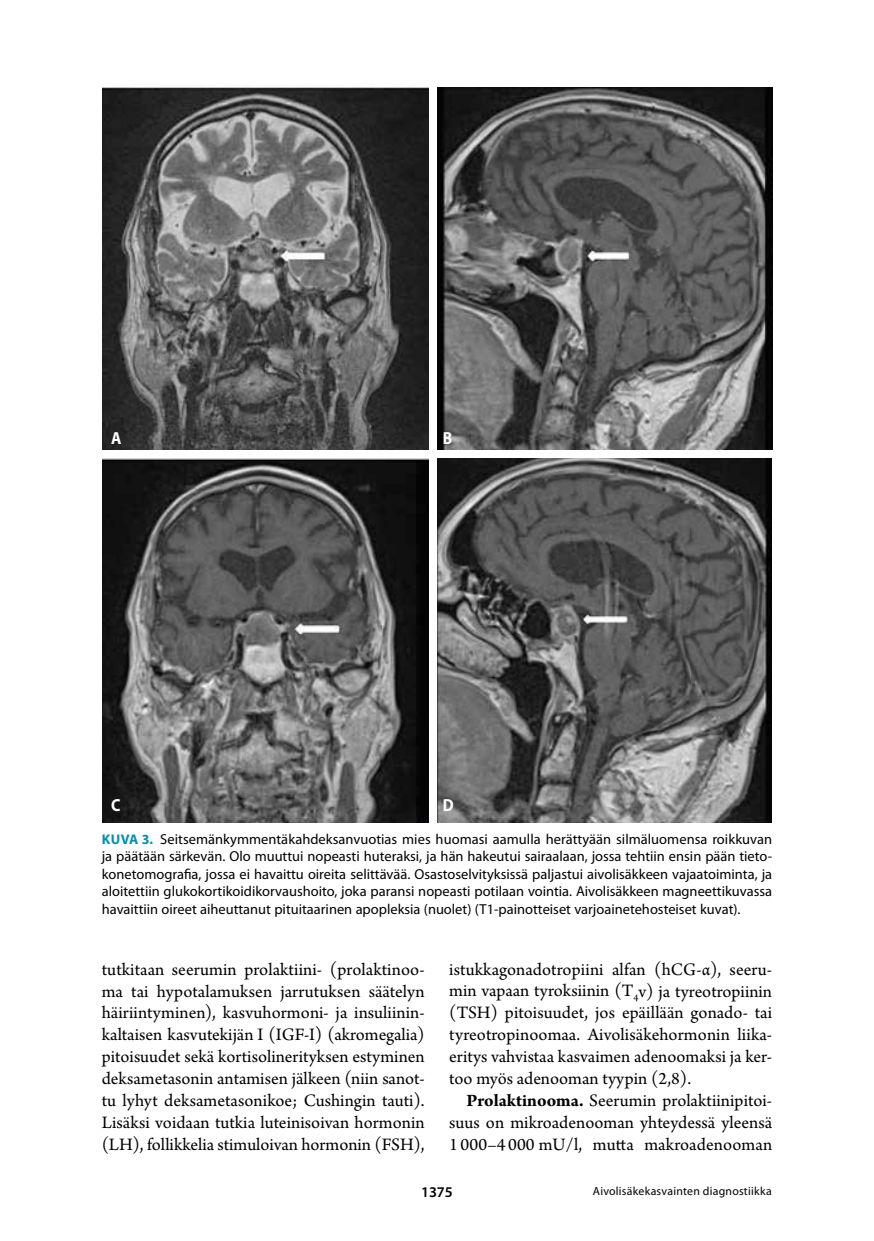
<style>
.page{position:relative;width:874px;height:1241px;background:#fff}
.page>*{position:absolute;margin:0;border:0;box-sizing:border-box;transform-origin:0 0}
.t1{font:18.38px/21.9px "Arno Pro";color:#000;text-align:justify}
.t2{font:700 17.5px "Myriad Pro";color:#fff;scale:.9 1}
.t3{font:600 14.88px "Myriad Pro";color:#000}
.t4{font:14.35px/17.5px "Myriad Pro";color:#000;text-align:justify}
.t5{font:11.9px "Myriad Pro";letter-spacing:.02em;color:#000}
.s1{font-weight:700;font-size:14px;color:#0092ac}
.s2{font-weight:700}
</style>
<div class="page">
<img style="left:102px;top:87px;width:326px;height:363px">
<img style="left:437px;top:88px;width:334px;height:362px">
<img style="left:102px;top:458px;width:326px;height:364px">
<img style="left:437px;top:458px;width:334px;height:364px">
<p class="t2" style="left:111px;top:426px;width:13px">A</p>
<p class="t2" style="left:442px;top:426px;width:12px">B</p>
<p class="t2" style="left:111px;top:793px;width:12px">C</p>
<p class="t2" style="left:442px;top:793px;width:14px">D</p>
<p class="t4" style="left:102px;top:829px;width:671px"><span class="s1">KUVA 3.</span> Seitsemänkymmentäkahdeksanvuotias mies huomasi aamulla herättyään silmäluomensa roikkuvan ja päätään särkevän. Olo muuttui nopeasti huteraksi, ja hän hakeutui sairaalaan, jossa tehtiin ensin pään tieto&shy;konetomografia, jossa ei havaittu oireita selittävää. Osastoselvityksissä paljastui aivolisäkkeen vajaatoiminta, ja aloitettiin glukokortikoidikorvaushoito, joka paransi nopeasti potilaan vointia. Aivolisäkkeen magneettikuvassa havaittiin oireet aiheuttanut pituitaarinen apopleksia (nuolet) (T1-painotteiset varjoainetehosteiset kuvat).</p>
<p class="t1" style="left:102px;top:959px;width:324px">tutkitaan seerumin prolaktiini- (prolaktinoo&shy;ma tai hypotalamuksen jarrutuksen säätelyn häiriintyminen), kasvuhormoni- ja insuliinin&shy;kaltaisen kasvutekijän I (IGF-I) (akromegalia) pitoisuudet sekä kortisolinerityksen estyminen deksametasonin antamisen jälkeen (niin sanot&shy;tu lyhyt deksametasonikoe; Cushingin tauti).<br>Lisäksi voidaan tutkia luteinisoivan hormonin (LH), follikkelia stimuloivan hormonin (FSH),</p>
<p class="t1" style="left:449px;top:958px;width:324px">istukkagonadotropiini alfan (hCG-α), seeru&shy;min vapaan tyroksiinin (T<sub>4</sub>v) ja tyreotropiinin (TSH) pitoisuudet, jos epäillään gonado- tai tyreotropinoomaa. Aivolisäkehormonin liika&shy;eritys vahvistaa kasvaimen adenoomaksi ja ker&shy;too myös adenooman tyypin (2,8).</p>
<p class="t1" style="left:449px;top:1090px;width:324px;text-indent:17px"><span class="s2">Prolaktinooma.</span> Seerumin prolaktiinipitoi&shy;suus on mikroadenooman yhteydessä yleensä 1 000–4 000 mU/l, mutta makroadenooman</p>
<p class="t3" style="left:421px;top:1182px;width:33px">1375</p>
<p class="t5" style="left:592px;top:1183px;width:180px">Aivolisäkekasvainten diagnostiikka</p>
</div>
